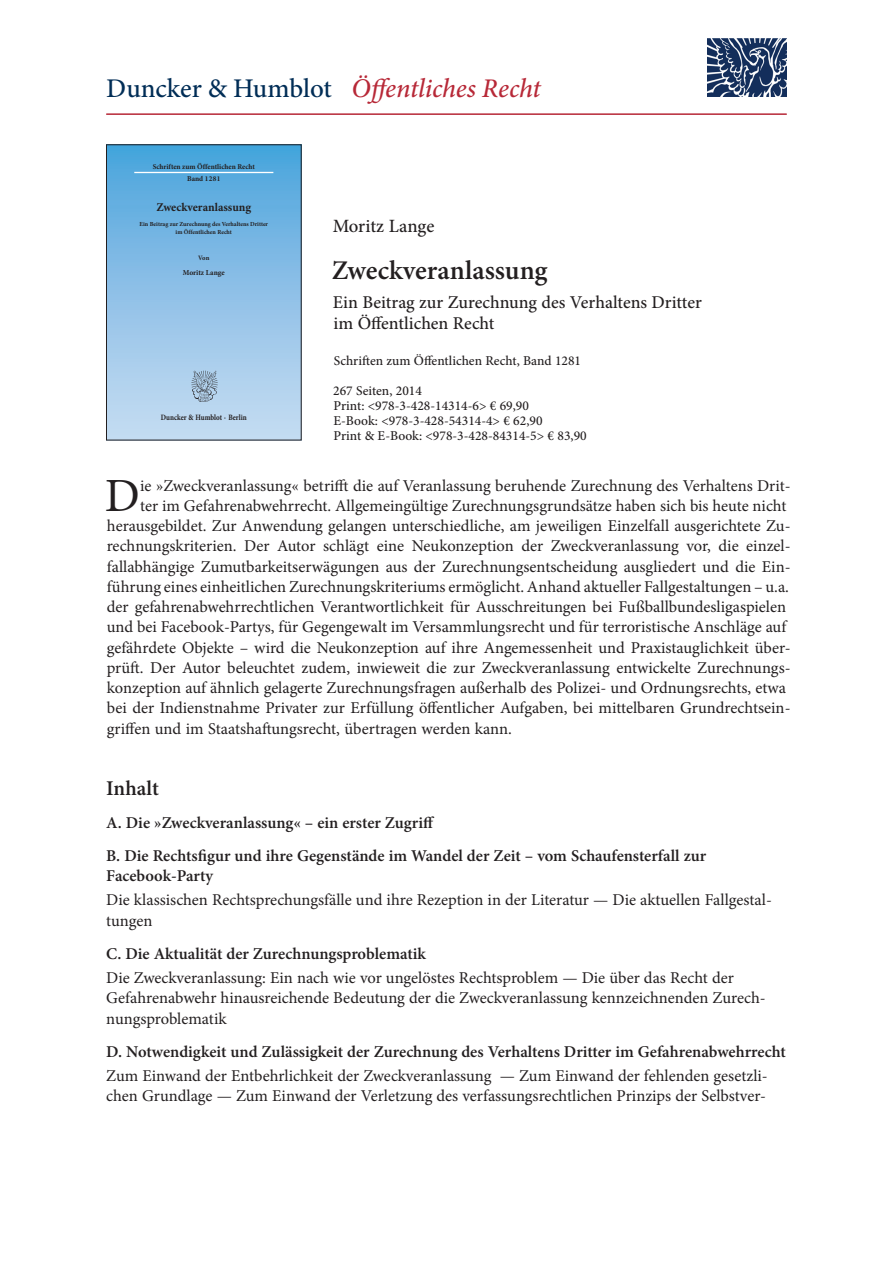
<style>
.page{position:relative;width:893px;height:1263px;background:#fff}
.page>*{position:absolute;margin:0;border:0;box-sizing:border-box;transform-origin:0 0}
.t1{font:47.7px "Minion Pro";color:#231f20}
.t2{font:italic 500 27px "Minion Pro";letter-spacing:-.005em;color:#b72837}
.t3{font:600 27px "Minion Pro";letter-spacing:-.005em;color:#231f20}
.t4{font:600 21px "Minion Pro";color:#231f20}
.t5{font:500 18.75px "Minion Pro";letter-spacing:-.01em;color:#231f20}
.t6{font:500 18px/21px "Minion Pro";color:#231f20}
.t7{font:16.5px/20.2px "Minion Pro";color:#231f20}
.t8{font:600 16.5px/33px "Minion Pro";letter-spacing:-.005em;color:#231f20}
.t9{font:500 13.5px/15px "Minion Pro";color:#231f20}
.t10{font:700 11.85px "Minion Pro";color:#231f20}
.t11{font:700 8.1px "Minion Pro";letter-spacing:-.005em;color:#231f20;scale:.86 1}
.t12{font:700 7.65px "Minion Pro";color:#231f20}
.t13{font:700 7.35px/12px "Minion Pro";color:#231f20;text-align:center}
.t14{font:700 6.6px "Minion Pro";color:#231f20}
.t15{font:700 6.15px/7.5px "Minion Pro";color:#231f20;text-align:center}
.s1{font-style:normal;color:#002d56}
</style>
<div class="page">
<div style="left:106px;top:145px;width:195px;height:295px;background:linear-gradient(to bottom,#4ca4dc,#cbddf2)"></div>
<hr style="left:134px;top:172px;width:139px;height:1px;background:#fff">
<img style="left:189px;top:369px;width:29px;height:35px">
<div style="left:106px;top:145px;width:195px;height:295px;border:1px solid #231f20"></div>
<img style="left:707px;top:38px;width:79px;height:59px">
<hr style="left:106px;top:114px;width:681px;height:1px;background:#b72837">
<h2 class="t2" style="left:106px;top:70px;width:436px"><span class="s1">Duncker &amp; Humblot</span> Öffentliches Recht</h2>
<p class="t13" style="left:153px;top:160px;width:104px">Schriften zum Öffentlichen Recht<br>Band 1281</p>
<p class="t10" style="left:156px;top:199px;width:96px">Zweckveranlassung</p>
<p class="t15" style="left:140px;top:221px;width:130px">Ein Beitrag zur Zurechnung des Verhaltens Dritter im Öffentlichen Recht</p>
<p class="t14" style="left:198px;top:254px;width:13px">Von</p>
<p class="t12" style="left:183px;top:268px;width:43px">Moritz Lange</p>
<p class="t11" style="left:161px;top:412px;width:102px">Duncker &amp; Humblot · Berlin</p>
<p class="t5" style="left:333px;top:213px;width:103px">Moritz Lange</p>
<h2 class="t3" style="left:332px;top:251px;width:217px">Zweckveranlassung</h2>
<p class="t6" style="left:333px;top:292px;width:370px">Ein Beitrag zur Zurechnung des Verhaltens Dritter im Öffentlichen Recht</p>
<p class="t9" style="left:334px;top:353px;width:249px">Schriften zum Öffentlichen Recht, Band 1281</p>
<p class="t9" style="left:333px;top:383px;width:255px">267 Seiten, 2014<br>Print: &lt;978-3-428-14314-6&gt; € 69,90<br>E-Book: &lt;978-3-428-54314-4&gt; € 62,90<br>Print &amp; E-Book: &lt;978-3-428-84314-5&gt; € 83,90</p>
<h1 class="t1" style="left:105px;top:464px;width:37px">D</h1>
<p class="t7" style="left:140px;top:475px;width:652px">ie »Zweckveranlassung« betrifft die auf Veranlassung beruhende Zurechnung des Verhaltens Drit-</p>
<p class="t7" style="left:140px;top:495px;width:648px">ter im Gefahrenabwehrrecht. Allgemeingültige Zurechnungsgrundsätze haben sich bis heute nicht</p>
<p class="t7" style="left:107px;top:516px;width:685px">herausgebildet. Zur Anwendung gelangen unterschiedliche, am jeweiligen Einzelfall ausgerichtete Zu-</p>
<p class="t7" style="left:107px;top:536px;width:685px">rechnungskriterien. Der Autor schlägt eine Neukonzeption der Zweckveranlassung vor, die einzel-</p>
<p class="t7" style="left:107px;top:556px;width:685px">fallabhängige Zumutbarkeitserwägungen aus der Zurechnungsentscheidung ausgliedert und die Ein-</p>
<p class="t7" style="left:107px;top:576px;width:684px">führung eines einheitlichen Zurechnungskriteriums ermöglicht. Anhand aktueller Fallgestaltungen – u.a.</p>
<p class="t7" style="left:107px;top:597px;width:681px">der gefahrenabwehrrechtlichen Verantwortlichkeit für Ausschreitungen bei Fußballbundesligaspielen</p>
<p class="t7" style="left:107px;top:617px;width:681px">und bei Facebook-Partys, für Gegengewalt im Versammlungsrecht und für terroristische Anschläge auf</p>
<p class="t7" style="left:107px;top:637px;width:685px">gefährdete Objekte – wird die Neukonzeption auf ihre Angemessenheit und Praxistauglichkeit über-</p>
<p class="t7" style="left:107px;top:657px;width:685px">prüft. Der Autor beleuchtet zudem, inwieweit die zur Zweckveranlassung entwickelte Zurechnungs-</p>
<p class="t7" style="left:107px;top:678px;width:681px">konzeption auf ähnlich gelagerte Zurechnungsfragen außerhalb des Polizei- und Ordnungsrechts, etwa</p>
<p class="t7" style="left:107px;top:698px;width:685px">bei der Indienstnahme Privater zur Erfüllung öffentlicher Aufgaben, bei mittelbaren Grundrechtsein-</p>
<p class="t7" style="left:107px;top:718px;width:407px">griffen und im Staatshaftungsrecht, übertragen werden kann.</p>
<p class="t4" style="left:106px;top:773px;width:54px">Inhalt</p>
<p class="t8" style="left:106px;top:806px;width:602px">A. Die »Zweckveranlassung« – ein erster Zugriff<br>B. Die Rechtsfigur und ihre Gegenstände im Wandel der Zeit – vom Schaufensterfall zur</p>
<p class="t8" style="left:106px;top:859px;width:108px">Facebook-Party</p>
<p class="t7" style="left:106px;top:890px;width:667px">Die klassischen Rechtsprechungsfälle und ihre Rezeption in der Literatur — Die aktuellen Fallgestal&shy;tungen</p>
<p class="t8" style="left:106px;top:937px;width:321px">C. Die Aktualität der Zurechnungsproblematik</p>
<p class="t7" style="left:106px;top:968px;width:661px">Die Zweckveranlassung: Ein nach wie vor ungelöstes Rechtsproblem — Die über das Recht der<br>Gefahrenabwehr hinausreichende Bedeutung der die Zweckveranlassung kennzeichnenden Zurech&shy;nungsproblematik</p>
<p class="t8" style="left:106px;top:1035px;width:681px">D. Notwendigkeit und Zulässigkeit der Zurechnung des Verhaltens Dritter im Gefahrenabwehrrecht</p>
<p class="t7" style="left:106px;top:1066px;width:663px">Zum Einwand der Entbehrlichkeit der Zweckveranlassung — Zum Einwand der fehlenden gesetzli&shy;chen Grundlage — Zum Einwand der Verletzung des verfassungsrechtlichen Prinzips der Selbstver-</p>
</div>
